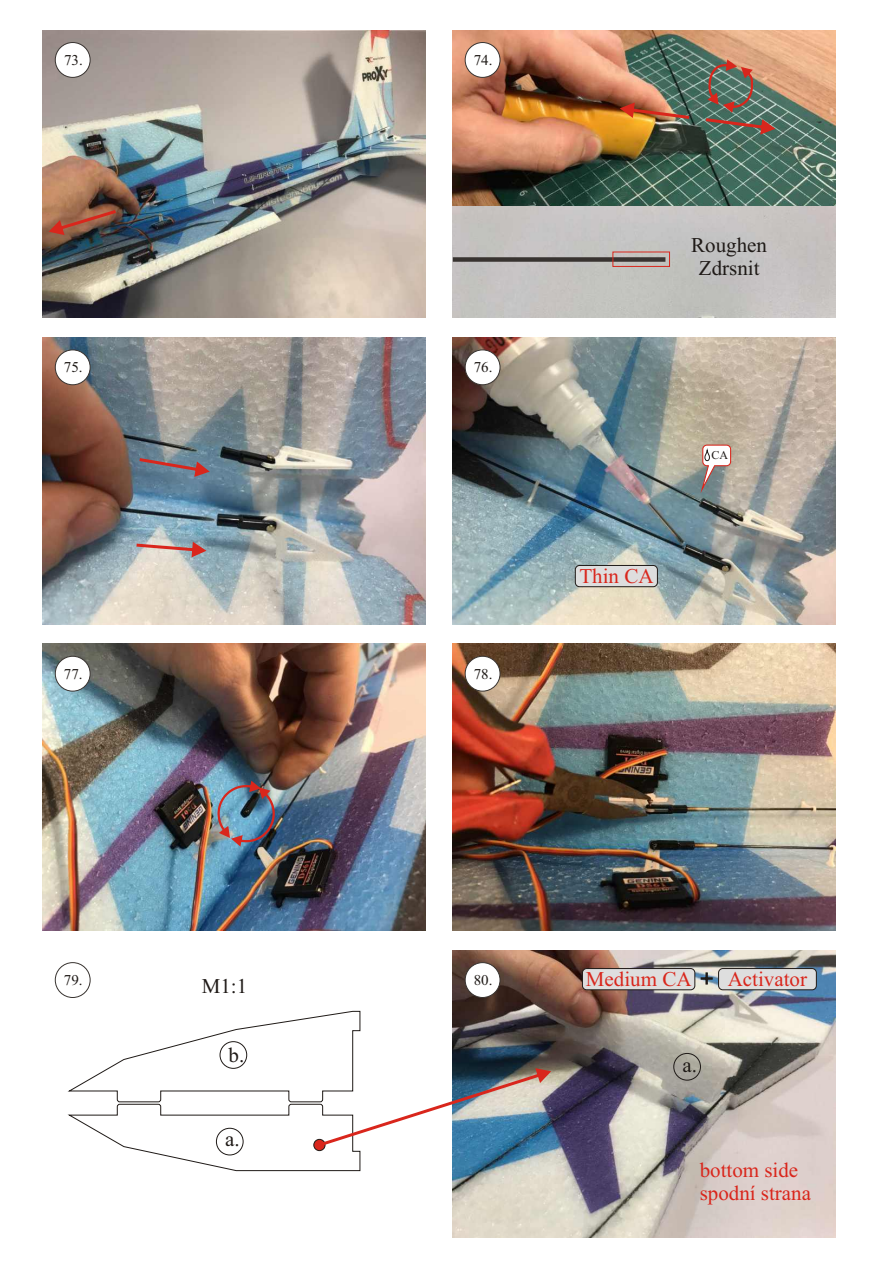
<style>
.page{position:relative;width:893px;height:1263px;background:#fff}
.page>*{position:absolute;margin:0;border:0;box-sizing:border-box;transform-origin:0 0}
.t1{font:21px/23.2px "Times New Roman";color:#d9261c}
.t2{font:21px/23.2px "Times New Roman";color:#1f1a17;text-align:center}
.t3{font:15px "Times New Roman";color:#1f1a17}
.t4{font:12px "Times New Roman";color:#1f1a17}
.s1{font-weight:700;color:#1f1a17}
</style>
<div class="page">
<img style="left:453px;top:950px;width:382px;height:287px">
<img style="left:453px;top:644px;width:382px;height:287px">
<img style="left:43px;top:644px;width:383px;height:287px">
<img style="left:217px;top:781px;width:58px;height:65px">
<img style="left:453px;top:338px;width:382px;height:286px">
<div style="left:575px;top:565px;width:83px;height:22px;background:#dedede;border:1px solid #1f1a17;border-radius:4px"></div>
<svg style="left:699px;top:444px;width:33px;height:54px"></svg>
<img style="left:43px;top:338px;width:383px;height:286px">
<img style="left:453px;top:30px;width:382px;height:177px">
<svg style="left:706px;top:59px;width:69px;height:76px;background:#7d7666"></svg>
<svg style="left:620px;top:102px;width:69px;height:17px"></svg>
<img style="left:43px;top:30px;width:383px;height:287px">
<svg style="left:49px;top:210px;width:67px;height:25px;background:#925441"></svg>
<div style="left:55px;top:42px;width:36px;height:36px;background:#fff;border:1px solid #383330;border-radius:50%"></div>
<div style="left:465px;top:42px;width:35px;height:36px;background:#fff;border:1px solid #383330;border-radius:50%"></div>
<div style="left:55px;top:349px;width:36px;height:36px;background:#fff;border:1px solid #383330;border-radius:50%"></div>
<div style="left:465px;top:349px;width:35px;height:36px;background:#fff;border:1px solid #383330;border-radius:50%"></div>
<div style="left:55px;top:656px;width:36px;height:35px;background:#fff;border:1px solid #383330;border-radius:50%"></div>
<div style="left:465px;top:656px;width:35px;height:35px;background:#fff;border:1px solid #383330;border-radius:50%"></div>
<div style="left:55px;top:962px;width:36px;height:36px;background:#fff;border:1px solid #383330;border-radius:50%"></div>
<div style="left:465px;top:962px;width:35px;height:36px;background:#fff;border:1px solid #383330;border-radius:50%"></div>
<div style="left:453px;top:207px;width:382px;height:110px;background:#c5c3c0"></div>
<div style="left:453px;top:257px;width:212px;height:5px;background:#383330"></div>
<div style="left:613px;top:252px;width:57px;height:15px;border:1px solid #d9261c"></div>
<svg style="left:136px;top:542px;width:70px;height:15px"></svg>
<svg style="left:139px;top:458px;width:71px;height:19px"></svg>
<svg style="left:67px;top:1010px;width:484px;height:161px"></svg>
<div style="left:216px;top:1128px;width:27px;height:27px;border:1px solid #1f1a17;border-radius:50%"></div>
<div style="left:220px;top:1041px;width:27px;height:27px;border:1px solid #1f1a17;border-radius:50%"></div>
<div style="left:674px;top:1053px;width:27px;height:27px;border:1px solid #1f1a17;border-radius:50%"></div>
<div style="left:718px;top:968px;width:98px;height:22px;background:#dedede;border:1px solid #1f1a17;border-radius:4px"></div>
<div style="left:582px;top:968px;width:113px;height:22px;background:#dedede;border:1px solid #1f1a17;border-radius:4px"></div>
<p class="t3" style="left:64px;top:55px;width:20px">73.</p>
<p class="t3" style="left:474px;top:55px;width:20px">74.</p>
<p class="t3" style="left:64px;top:362px;width:20px">75.</p>
<p class="t3" style="left:474px;top:362px;width:20px">76.</p>
<p class="t3" style="left:64px;top:668px;width:20px">77.</p>
<p class="t3" style="left:474px;top:668px;width:20px">78.</p>
<p class="t2" style="left:691px;top:236px;width:77px">Roughen<br>Zdrsnit</p>
<p class="t1" style="left:579px;top:567px;width:76px">Thin CA</p>
<p class="t4" style="left:712px;top:451px;width:18px">CA</p>
<p class="t3" style="left:64px;top:975px;width:20px">79.</p>
<p class="t3" style="left:474px;top:975px;width:20px">80.</p>
<p class="t2" style="left:202px;top:977px;width:47px">M1:1</p>
<p class="t2" style="left:228px;top:1045px;width:17px">b.</p>
<p class="t2" style="left:225px;top:1130px;width:16px">a.</p>
<p class="t1" style="left:586px;top:970px;width:223px">Medium CA <span class="s1">+</span> Activator</p>
<p class="t2" style="left:682px;top:1055px;width:16px">a.</p>
<p class="t1" style="left:700px;top:1160px;width:113px">bottom side spodní strana</p>
</div>
